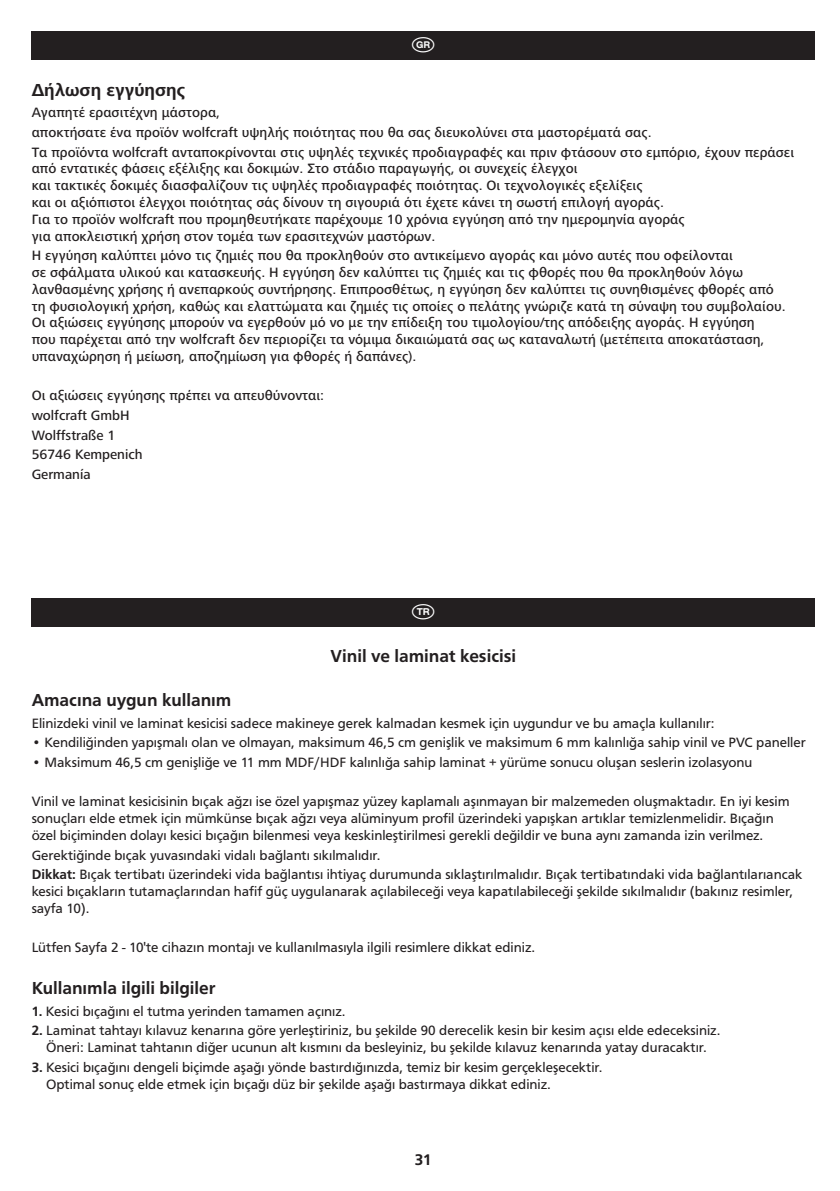
<style>
.page{position:relative;width:840px;height:1191px;background:#fff}
.page>*{position:absolute;margin:0;border:0;box-sizing:border-box;transform-origin:0 0}
.t1{font:24px "Laenderkennzeichen";color:#fff}
.t2{font:500 18px "F015 TTU";color:#231f20}
.t3{font:700 18px "Frutiger Next LTW1 G";color:#231f20}
.t4{font:500 16px "F015 T";color:#231f20}
.t5{font:14px/16.8px "F015 TTU";color:#231f20}
.t6{font:500 14px/16.8px "Frutiger Next LTW1 G";color:#231f20}
.s1{font-weight:500}
</style>
<div class="page">
<div style="left:32px;top:32px;width:782px;height:28px;background:#231f20"></div>
<div style="left:32px;top:599px;width:782px;height:28px;background:#231f20"></div>
<h1 class="t1" style="left:410px;top:32px;width:27px">v</h1>
<p class="t3" style="left:32px;top:83px;width:155px">Δήλωση εγγύησης</p>
<p class="t6" style="left:32px;top:104px;width:763px;line-height:19.6px">Αγαπητέ ερασιτέχνη μάστορα,<br>αποκτήσατε ένα προϊόν wolfcraft υψηλής ποιότητας που θα σας διευκολύνει στα μαστορέματά σας.<br>Τα προϊόντα wolfcraft ανταποκρίνονται στις υψηλές τεχνικές προδιαγραφές και πριν φτάσουν στο εμπόριο, έχουν περάσει</p>
<p class="t6" style="left:32px;top:161px;width:654px">από εντατικές φάσεις εξέλιξης και δοκιμών. Στο στάδιο παραγωγής, οι συνεχείς έλεγχοι<br>και τακτικές δοκιμές διασφαλίζουν τις υψηλές προδιαγραφές ποιότητας. Οι τεχνολογικές εξελίξεις<br>και οι αξιόπιστοι έλεγχοι ποιότητας σάς δίνουν τη σιγουριά ότι έχετε κάνει τη σωστή επιλογή αγοράς.<br>Για το προϊόν wolfcraft που προμηθευτήκατε παρέχουμε 10 χρόνια εγγύηση από την ημερομηνία αγοράς για αποκλειστική χρήση στον τομέα των ερασιτεχνών μαστόρων.</p>
<p class="t6" style="left:32px;top:248px;width:755px">Η εγγύηση καλύπτει μόνο τις ζημιές που θα προκληθούν στο αντικείμενο αγοράς και μόνο αυτές που οφείλονται<br>σε σφάλματα υλικού και κατασκευής. Η εγγύηση δεν καλύπτει τις ζημιές και τις φθορές που θα προκληθούν λόγω λανθασμένης χρήσης ή ανεπαρκούς συντήρησης. Επιπροσθέτως, η εγγύηση δεν καλύπτει τις συνηθισμένες φθορές από τη φυσιολογική χρήση, καθώς και ελαττώματα και ζημιές τις οποίες ο πελάτης γνώριζε κατά τη σύναψη του συμβολαίου.<br>Οι αξιώσεις εγγύησης μπορούν να εγερθούν μό νο με την επίδειξη του τιμολογίου/της απόδειξης αγοράς. Η εγγύηση<br>που παρέχεται από την wolfcraft δεν περιορίζει τα νόμιμα δικαιώματά σας ως καταναλωτή (μετέπειτα αποκατάσταση, υπαναχώρηση ή μείωση, αποζημίωση για φθορές ή δαπάνες).</p>
<p class="t6" style="left:32px;top:387px;width:294px;line-height:19.6px">Οι αξιώσεις εγγύησης πρέπει να απευθύνονται: wolfcraft GmbH<br>Wolffstraße 1<br>56746 Kempenich<br>Germanía</p>
<h1 class="t1" style="left:410px;top:599px;width:27px">W</h1>
<p class="t2" style="left:330px;top:649px;width:187px">Vinil ve laminat kesicisi</p>
<p class="t2" style="left:32px;top:693px;width:201px">Amacına uygun kullanım</p>
<p class="t5" style="left:32px;top:715px;width:684px">Elinizdeki vinil ve laminat kesicisi sadece makineye gerek kalmadan kesmek için uygundur ve bu amaçla kullanılır:</p>
<p class="t5" style="left:32px;top:735px;width:775px">• Kendiliğinden yapışmalı olan ve olmayan, maksimum 46,5 cm genişlik ve maksimum 6 mm kalınlığa sahip vinil ve PVC paneller</p>
<p class="t5" style="left:32px;top:755px;width:721px">• Maksimum 46,5 cm genişliğe ve 11 mm MDF/HDF kalınlığa sahip laminat + yürüme sonucu oluşan seslerin izolasyonu</p>
<p class="t5" style="left:32px;top:794px;width:759px">Vinil ve laminat kesicisinin bıçak ağzı ise özel yapışmaz yüzey kaplamalı aşınmayan bir malzemeden oluşmaktadır. En iyi kesim sonuçları elde etmek için mümkünse bıçak ağzı veya alüminyum profil üzerindeki yapışkan artıklar temizlenmelidir. Bıçağın özel biçiminden dolayı kesici bıçağın bilenmesi veya keskinleştirilmesi gerekli değildir ve buna aynı zamanda izin verilmez.</p>
<p class="t5" style="left:32px;top:846px;width:771px;line-height:19.6px">Gerektiğinde bıçak yuvasındaki vidalı bağlantı sıkılmalıdır.<br><span class="s1">Dikkat:</span> Bıçak tertibatı üzerindeki vida bağlantısı ihtiyaç durumunda sıklaştırılmalıdır. Bıçak tertibatındaki vida bağlantılarıancak</p>
<p class="t5" style="left:32px;top:884px;width:762px">kesici bıçakların tutamaçlarından hafif güç uygulanarak açılabileceği veya kapatılabileceği şekilde sıkılmalıdır (bakınız resimler, sayfa 10).</p>
<p class="t5" style="left:32px;top:940px;width:504px">Lütfen Sayfa 2 - 10'te cihazın montajı ve kullanılmasıyla ilgili resimlere dikkat ediniz.</p>
<p class="t2" style="left:32px;top:981px;width:185px">Kullanımla ilgili bilgiler</p>
<p class="t5" style="left:32px;top:1003px;width:315px"><span class="s1">1.</span> Kesici bıçağını el tutma yerinden tamamen açınız.</p>
<p class="t5" style="left:32px;top:1023px;width:690px;text-align:center"><span class="s1">2.</span> Laminat tahtayı kılavuz kenarına göre yerleştiriniz, bu şekilde 90 derecelik kesin bir kesim açısı elde edeceksiniz.<br>Öneri: Laminat tahtanın diğer ucunun alt kısmını da besleyiniz, bu şekilde kılavuz kenarında yatay duracaktır.</p>
<p class="t5" style="left:46px;top:1060px;width:557px;text-indent:-14px"><span class="s1">3.</span> Kesici bıçağını dengeli biçimde aşağı yönde bastırdığınızda, temiz bir kesim gerçekleşecektir.<br>Optimal sonuç elde etmek için bıçağı düz bir şekilde aşağı bastırmaya dikkat ediniz.</p>
<p class="t4" style="left:414px;top:1153px;width:18px">31</p>
</div>
